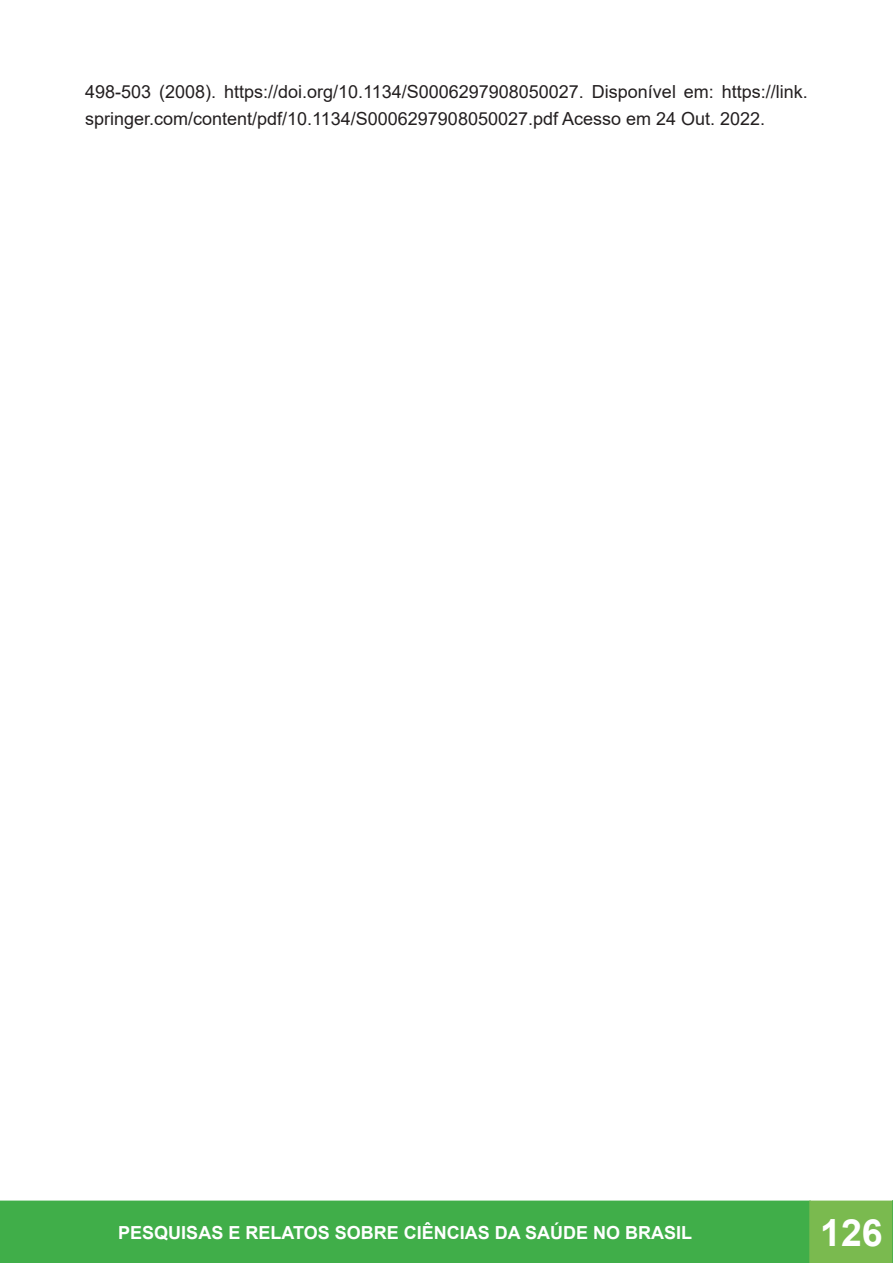
<style>
.page{position:relative;width:893px;height:1263px;background:#fff}
.page>*{position:absolute;margin:0;border:0;box-sizing:border-box;transform-origin:0 0}
.t1{font:700 37.5px "Arial";color:#fff}
.t2{font:18px/27px "Arial";color:#231f20}
.t3{font:700 18px "Arial";color:#fff}
</style>
<div class="page">
<div style="left:0;top:1201px;width:810px;height:62px;background:#40ae49"></div>
<div style="left:0;top:1200px;width:811px;height:63px;border:2px solid #40ae49"></div>
<div style="left:810px;top:1201px;width:83px;height:62px;background:#7aba4f"></div>
<div style="left:809px;top:1200px;width:84px;height:63px;border:2px solid #7aba4f"></div>
<svg style="left:892px;top:1200px;width:1px;height:63px"></svg>
<p class="t2" style="left:85px;top:78px;width:724px">498-503 (2008). https://doi.org/10.1134/S0006297908050027. Disponível em: https://link. springer.com/content/pdf/10.1134/S0006297908050027.pdf Acesso em 24 Out. 2022.</p>
<p class="t3" style="left:118px;top:1220px;width:575px">PESQUISAS E RELATOS SOBRE CIÊNCIAS DA SAÚDE NO BRASIL</p>
<h1 class="t1" style="left:820px;top:1206px;width:64px">126</h1>
</div>
